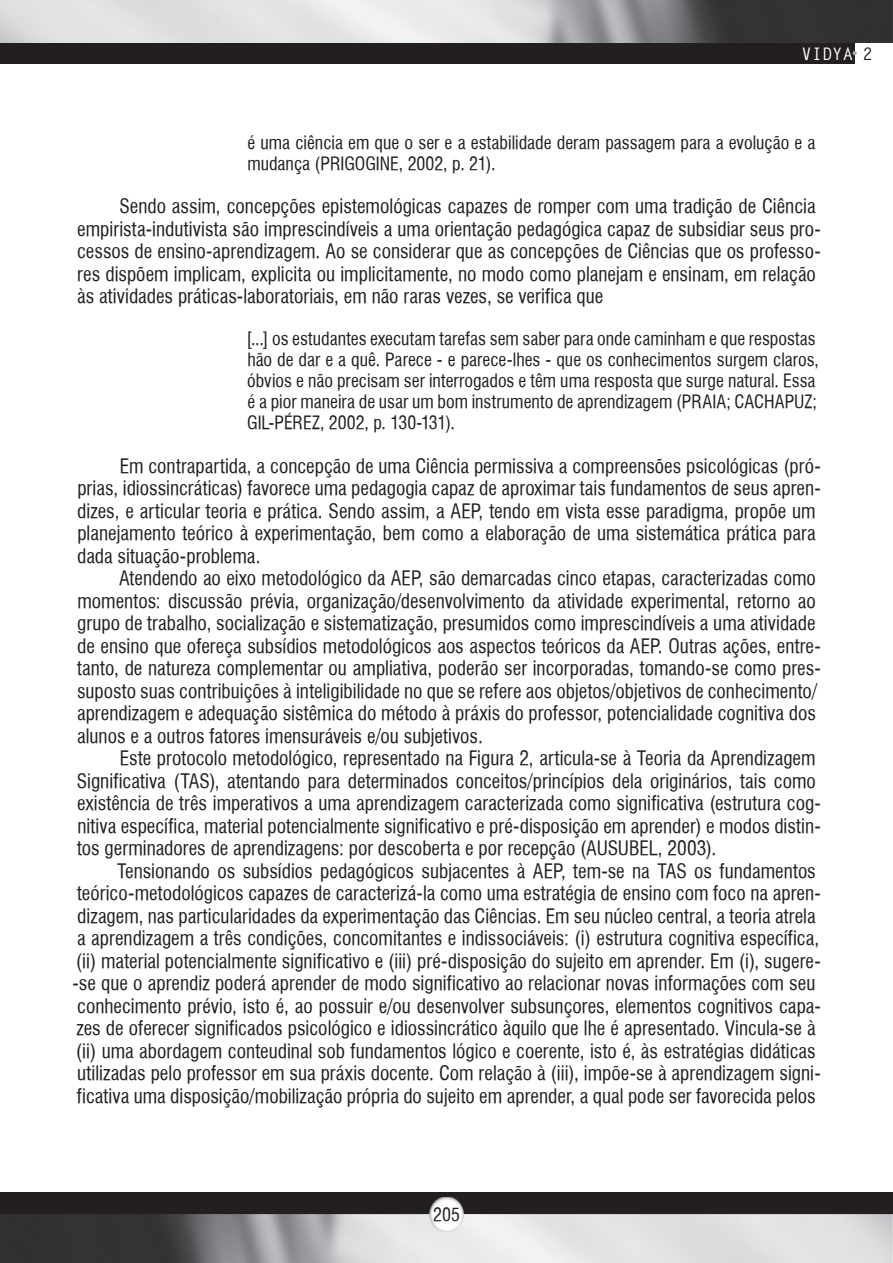
<style>
.page{position:relative;width:893px;height:1263px;background:#fff}
.page>*{position:absolute;margin:0;border:0;box-sizing:border-box;transform-origin:0 0}
.t1{font:19.5px/22.5px "Halvett Condensed";color:#231f20}
.t2{font:18px/21px "Halvett Condensed";color:#231f20}
.t3{font:700 17.25px "Letter Gothic Std";color:#fff}
.s1{color:#231f20}
</style>
<div class="page">
<div style="left:0;top:0;width:855px;height:64px;background:#231f20"></div>
<img style="left:0;top:0;width:893px;height:43px">
<svg style="left:853px;top:51px;width:4px;height:4px"></svg>
<div style="left:0;top:1193px;width:893px;height:70px;background:#231f20"></div>
<img style="left:0;top:1214px;width:893px;height:49px">
<img style="left:429px;top:1197px;width:34px;height:34px">
<p class="t3" style="left:801px;top:43px;width:73px">VIDYA <span class="s1">2</span></p>
<p class="t2" style="left:247px;top:132px;width:570px">é uma ciência em que o ser e a estabilidade deram passagem para a evolução e a mudança (PRIGOGINE, 2002, p. 21).</p>
<p class="t1" style="left:77px;top:195px;width:745px;text-indent:42px">Sendo assim, concepções epistemológicas capazes de romper com uma tradição de Ciência empirista-indutivista são imprescindíveis a uma orientação pedagógica capaz de subsidiar seus pro&shy;cessos de ensino-aprendizagem. Ao se considerar que as concepções de Ciências que os professo&shy;res dispõem implicam, explicita ou implicitamente, no modo como planejam e ensinam, em relação às atividades práticas-laboratoriais, em não raras vezes, se verifica que</p>
<p class="t2" style="left:246px;top:328px;width:574px">[...] os estudantes executam tarefas sem saber para onde caminham e que respostas hão de dar e a quê. Parece - e parece-lhes - que os conhecimentos surgem claros, óbvios e não precisam ser interrogados e têm uma resposta que surge natural. Essa é a pior maneira de usar um bom instrumento de aprendizagem (PRAIA; CACHAPUZ; GIL-PÉREZ, 2002, p. 130-131).</p>
<p class="t1" style="left:77px;top:454px;width:745px;text-indent:42px">Em contrapartida, a concepção de uma Ciência permissiva a compreensões psicológicas (pró&shy;prias, idiossincráticas) favorece uma pedagogia capaz de aproximar tais fundamentos de seus apren&shy;dizes, e articular teoria e prática. Sendo assim, a AEP, tendo em vista esse paradigma, propõe um planejamento teórico à experimentação, bem como a elaboração de uma sistemática prática para dada situação-problema.</p>
<p class="t1" style="left:77px;top:567px;width:745px;text-indent:42px">Atendendo ao eixo metodológico da AEP, são demarcadas cinco etapas, caracterizadas como momentos: discussão prévia, organização/desenvolvimento da atividade experimental, retorno ao grupo de trabalho, socialização e sistematização, presumidos como imprescindíveis a uma atividade de ensino que ofereça subsídios metodológicos aos aspectos teóricos da AEP. Outras ações, entre&shy;tanto, de natureza complementar ou ampliativa, poderão ser incorporadas, tomando-se como pres&shy;suposto suas contribuições à inteligibilidade no que se refere aos objetos/objetivos de conhecimento/ aprendizagem e adequação sistêmica do método à práxis do professor, potencialidade cognitiva dos alunos e a outros fatores imensuráveis e/ou subjetivos.</p>
<p class="t1" style="left:77px;top:747px;width:745px;text-indent:43px">Este protocolo metodológico, representado na Figura 2, articula-se à Teoria da Aprendizagem Significativa (TAS), atentando para determinados conceitos/princípios dela originários, tais como existência de três imperativos a uma aprendizagem caracterizada como significativa (estrutura cog&shy;nitiva específica, material potencialmente significativo e pré-disposição em aprender) e modos distin&shy;tos germinadores de aprendizagens: por descoberta e por recepção (AUSUBEL, 2003).</p>
<p class="t1" style="left:73px;top:859px;width:750px;text-indent:44px">Tensionando os subsídios pedagógicos subjacentes à AEP, tem-se na TAS os fundamentos teórico-metodológicos capazes de caracterizá-la como uma estratégia de ensino com foco na apren&shy;dizagem, nas particularidades da experimentação das Ciências. Em seu núcleo central, a teoria atrela a aprendizagem a três condições, concomitantes e indissociáveis: (i) estrutura cognitiva específica, (ii) material potencialmente significativo e (iii) pré-disposição do sujeito em aprender. Em (i), sugere--se que o aprendiz poderá aprender de modo significativo ao relacionar novas informações com seu conhecimento prévio, isto é, ao possuir e/ou desenvolver subsunçores, elementos cognitivos capa&shy;zes de oferecer significados psicológico e idiossincrático àquilo que lhe é apresentado. Vincula-se à (ii) uma abordagem conteudinal sob fundamentos lógico e coerente, isto é, às estratégias didáticas utilizadas pelo professor em sua práxis docente. Com relação à (iii), impõe-se à aprendizagem signi&shy;ficativa uma disposição/mobilização própria do sujeito em aprender, a qual pode ser favorecida pelos</p>
<p class="t2" style="left:433px;top:1204px;width:28px">205</p>
</div>
